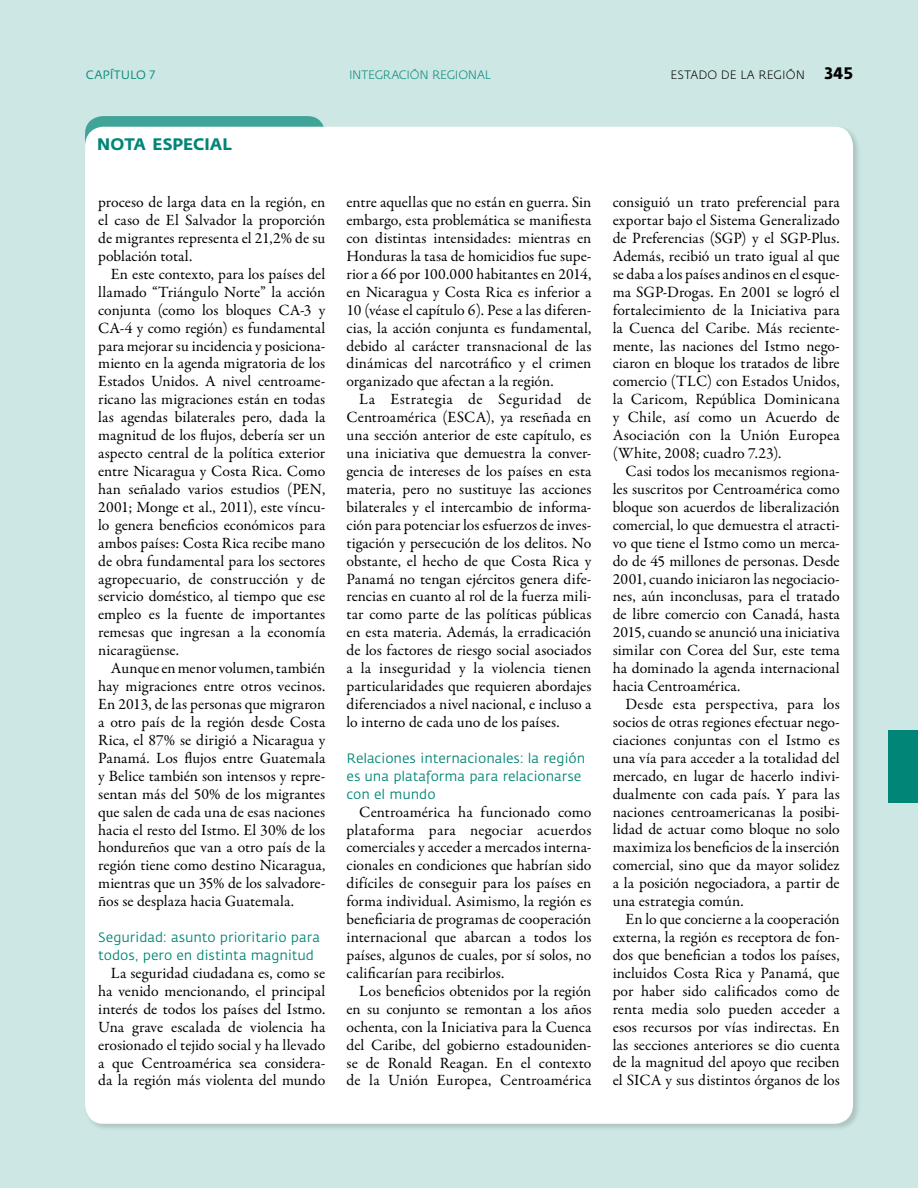
<style>
.page{position:relative;width:918px;height:1188px;background:#cce7e4}
.page>*{position:absolute;margin:0;border:0;box-sizing:border-box;transform-origin:0 0}
.t1{font:700 16.5px "Fedra Sans";color:#008576}
.t2{font:15.75px/17.9px "Garamond Premr Pro";letter-spacing:.01em;color:#000;text-align:justify}
.t3{font:13.5px/18px "Fedra Sans";letter-spacing:-.005em;color:#008576}
.t4{font:300 12px "Fedra Sans";letter-spacing:-.015em;color:#008576}
.t5{font:300 12px "Fedra Sans";letter-spacing:.01em;color:#000}
.t6{font:12px "Fedra Sans";letter-spacing:.01em;color:#008576}
.s1{font-weight:700;font-size:16.5px}
</style>
<div class="page">
<div style="left:888px;top:730px;width:30px;height:73px;background:#008576"></div>
<div style="left:85px;top:116px;width:240px;height:49px;background:#40a498;border-radius:18px"></div>
<div style="left:84px;top:125px;width:777px;height:1006px;background:#000;opacity:.15"></div>
<div style="left:85px;top:127px;width:768px;height:997px;background:#fff"></div>
<p class="t6" style="left:86px;top:68px;width:71px">CAPÍTULO 7</p>
<p class="t4" style="left:349px;top:68px;width:143px">INTEGRACIÓN REGIONAL</p>
<p class="t5" style="left:670px;top:68px;width:184px">ESTADO DE LA REGIÓN <span class="s1">345</span></p>
<p class="t1" style="left:97px;top:135px;width:136px">NOTA ESPECIAL</p>
<p class="t2" style="left:98px;top:194px;width:229px">proceso de larga data en la región, en el caso de El Salvador la proporción de migrantes representa el 21,2% de su población total.</p>
<p class="t2" style="left:98px;top:265px;width:229px;text-indent:13px">En este contexto, para los países del llamado “Triángulo Norte” la acción conjunta (como los bloques CA-3 y CA-4 y como región) es fundamental para mejorar su incidencia y posiciona&shy;miento en la agenda migratoria de los Estados Unidos. A nivel centroame&shy;ricano las migraciones están en todas las agendas bilaterales pero, dada la magnitud de los flujos, debería ser un aspecto central de la política exterior entre Nicaragua y Costa Rica. Como han señalado varios estudios (PEN, 2001; Monge et al., 2011), este víncu&shy;lo genera beneficios económicos para ambos países: Costa Rica recibe mano de obra fundamental para los sectores agropecuario, de construcción y de servicio doméstico, al tiempo que ese empleo es la fuente de importantes remesas que ingresan a la economía nicaragüense.</p>
<p class="t2" style="left:98px;top:660px;width:229px;text-indent:13px">Aunque en menor volumen, también hay migraciones entre otros vecinos.<br>En 2013, de las personas que migraron a otro país de la región desde Costa Rica, el 87% se dirigió a Nicaragua y Panamá. Los flujos entre Guatemala y Belice también son intensos y repre&shy;sentan más del 50% de los migrantes que salen de cada una de esas naciones hacia el resto del Istmo. El 30% de los hondureños que van a otro país de la región tiene como destino Nicaragua, mientras que un 35% de los salvadore&shy;ños se desplaza hacia Guatemala.</p>
<p class="t3" style="left:98px;top:929px;width:223px">Seguridad: asunto prioritario para todos, pero en distinta magnitud</p>
<p class="t2" style="left:98px;top:964px;width:229px;text-indent:13px">La seguridad ciudadana es, como se ha venido mencionando, el principal interés de todos los países del Istmo.<br>Una grave escalada de violencia ha erosionado el tejido social y ha llevado a que Centroamérica sea considera&shy;da la región más violenta del mundo</p>
<p class="t2" style="left:347px;top:194px;width:246px">entre aquellas que no están en guerra. Sin embargo, esta problemática se manifiesta con distintas intensidades: mientras en Honduras la tasa de homicidios fue supe&shy;rior a 66 por 100.000 habitantes en 2014, en Nicaragua y Costa Rica es inferior a 10 (véase el capítulo 6). Pese a las diferen&shy;cias, la acción conjunta es fundamental, debido al carácter transnacional de las dinámicas del narcotráfico y el crimen organizado que afectan a la región.</p>
<p class="t2" style="left:347px;top:391px;width:246px;text-indent:13px">La Estrategia de Seguridad de Centroamérica (ESCA), ya reseñada en una sección anterior de este capítulo, es una iniciativa que demuestra la conver&shy;gencia de intereses de los países en esta materia, pero no sustituye las acciones bilaterales y el intercambio de informa&shy;ción para potenciar los esfuerzos de inves&shy;tigación y persecución de los delitos. No obstante, el hecho de que Costa Rica y Panamá no tengan ejércitos genera dife&shy;rencias en cuanto al rol de la fuerza mili&shy;tar como parte de las políticas públicas en esta materia. Además, la erradicación de los factores de riesgo social asociados a la inseguridad y la violencia tienen particularidades que requieren abordajes diferenciados a nivel nacional, e incluso a lo interno de cada uno de los países.</p>
<p class="t3" style="left:347px;top:750px;width:240px">Relaciones internacionales: la región es una plataforma para relacionarse con el mundo</p>
<p class="t2" style="left:347px;top:803px;width:246px;text-indent:13px">Centroamérica ha funcionado como plataforma para negociar acuerdos comerciales y acceder a mercados interna&shy;cionales en condiciones que habrían sido difíciles de conseguir para los países en forma individual. Asimismo, la región es beneficiaria de programas de cooperación internacional que abarcan a todos los países, algunos de cuales, por sí solos, no calificarían para recibirlos.</p>
<p class="t2" style="left:347px;top:982px;width:246px;text-indent:13px">Los beneficios obtenidos por la región en su conjunto se remontan a los años ochenta, con la Iniciativa para la Cuenca del Caribe, del gobierno estadouniden&shy;se de Ronald Reagan. En el contexto de la Unión Europea, Centroamérica</p>
<p class="t2" style="left:613px;top:194px;width:229px">consiguió un trato preferencial para exportar bajo el Sistema Generalizado de Preferencias (SGP) y el SGP-Plus.<br>Además, recibió un trato igual al que se daba a los países andinos en el esque&shy;ma SGP-Drogas. En 2001 se logró el fortalecimiento de la Iniciativa para la Cuenca del Caribe. Más reciente&shy;mente, las naciones del Istmo nego&shy;ciaron en bloque los tratados de libre comercio (TLC) con Estados Unidos, la Caricom, República Dominicana y Chile, así como un Acuerdo de Asociación con la Unión Europea (White, 2008; cuadro 7.23).</p>
<p class="t2" style="left:613px;top:462px;width:229px;text-indent:13px">Casi todos los mecanismos regiona&shy;les suscritos por Centroamérica como bloque son acuerdos de liberalización comercial, lo que demuestra el atracti&shy;vo que tiene el Istmo como un merca&shy;do de 45 millones de personas. Desde 2001, cuando iniciaron las negociacio&shy;nes, aún inconclusas, para el tratado de libre comercio con Canadá, hasta 2015, cuando se anunció una iniciativa similar con Corea del Sur, este tema ha dominado la agenda internacional hacia Centroamérica.</p>
<p class="t2" style="left:613px;top:696px;width:229px;text-indent:13px">Desde esta perspectiva, para los socios de otras regiones efectuar nego&shy;ciaciones conjuntas con el Istmo es una vía para acceder a la totalidad del mercado, en lugar de hacerlo indivi&shy;dualmente con cada país. Y para las naciones centroamericanas la posibi&shy;lidad de actuar como bloque no solo maximiza los beneficios de la inserción comercial, sino que da mayor solidez a la posición negociadora, a partir de una estrategia común.</p>
<p class="t2" style="left:613px;top:911px;width:229px;text-indent:13px">En lo que concierne a la cooperación externa, la región es receptora de fon&shy;dos que benefician a todos los países, incluidos Costa Rica y Panamá, que por haber sido calificados como de renta media solo pueden acceder a esos recursos por vías indirectas. En las secciones anteriores se dio cuenta de la magnitud del apoyo que reciben el SICA y sus distintos órganos de los</p>
</div>
